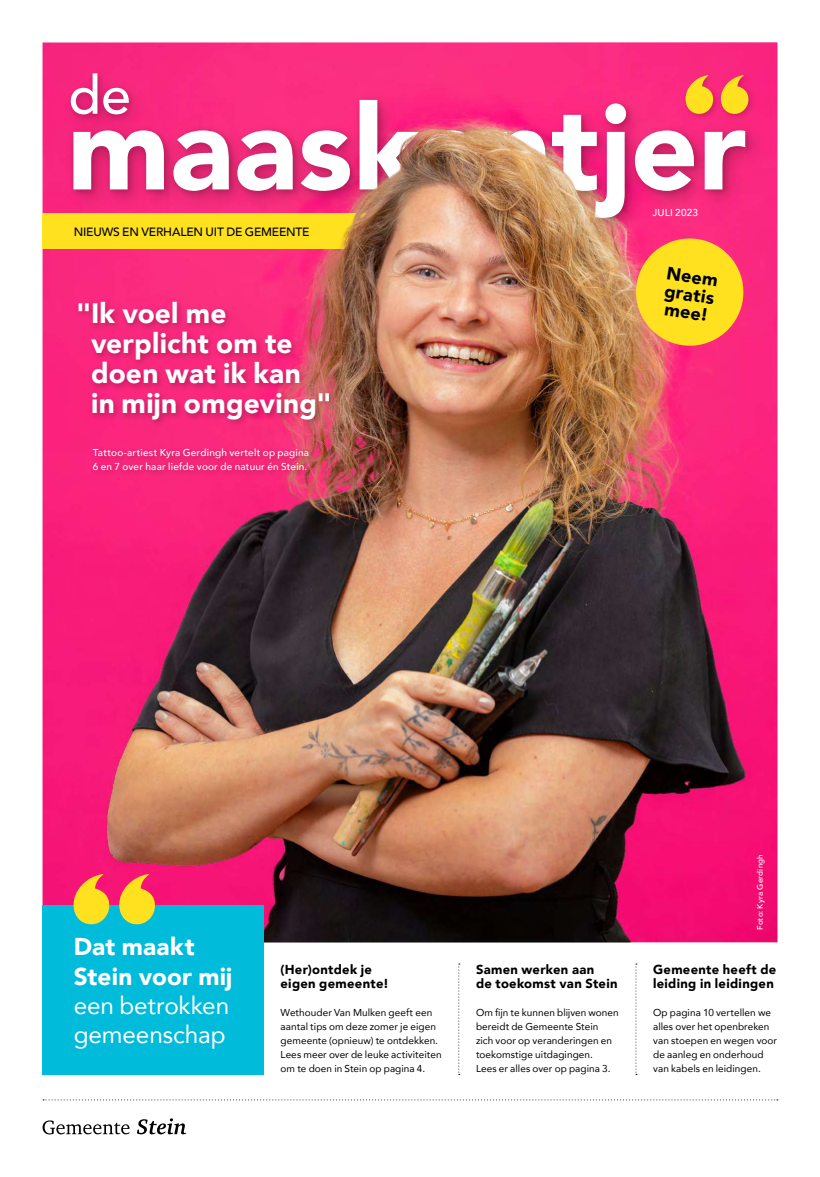
<style>
.page{position:relative;width:820px;height:1177px;background:#fff}
.page>*{position:absolute;margin:0;border:0;box-sizing:border-box;transform-origin:0 0}
.t1{font:900 118.4px "Avenir";color:#fff}
.t2{font:500 53.5px "Avenir";color:#fff}
.t3{font:900 28px/30px "Avenir";letter-spacing:.01em;color:#fff}
.t4{font:24.3px/29.2px "Avenir";letter-spacing:-.005em;color:#fff}
.t5{font:900 24.3px/29.2px "Avenir";letter-spacing:.01em;color:#fff}
.t6{font:900 18px/18px "Avenir";color:#000;text-align:justify}
.t7{font:900 13px/14px "Avenir";letter-spacing:.02em;color:#000}
.t8{font:500 12px "Avenir";letter-spacing:-.015em;color:#000}
.t9{font:10px/14px "Avenir";letter-spacing:.005em;color:#000}
.t10{font:500 10px/14px "Avenir";letter-spacing:.02em;color:#fff}
.t11{font:500 8px "Avenir";letter-spacing:.03em;color:#fff}
</style>
<div class="page">
<img style="left:43px;top:42px;width:734px;height:900px">
<svg style="left:632px;top:240px;width:115px;height:110px;background:#fbb438"></svg>
<div style="left:43px;top:214px;width:338px;height:35px;background:#ffe11f"></div>
<div style="left:67px;top:69px;width:689px;height:157px;background:#fc2e81"></div>
<div style="left:63px;top:90px;width:703px;height:150px;background:#000;opacity:.2"></div>
<div style="left:61px;top:65px;width:89px;height:71px;background:#000;opacity:.2"></div>
<svg style="left:685px;top:75px;width:63px;height:39px"></svg>
<svg style="left:43px;top:1120px;width:86px;height:14px"></svg>
<svg style="left:137px;top:1118px;width:49px;height:16px"></svg>
<svg style="left:43px;top:1099px;width:734px;height:1px"></svg>
<svg style="left:458px;top:963px;width:1px;height:110px"></svg>
<svg style="left:635px;top:963px;width:1px;height:110px"></svg>
<div style="left:74px;top:298px;width:263px;height:130px;background:#000;opacity:.25"></div>
<div style="left:89px;top:444px;width:227px;height:33px;background:#000;opacity:.25"></div>
<div style="left:42px;top:905px;width:222px;height:170px;background:#00bbda"></div>
<svg style="left:74px;top:874px;width:81px;height:50px;background:#df9f4d"></svg>
<h2 class="t2" style="left:68px;top:49px;width:64px">de</h2>
<h1 class="t1" style="left:67px;top:47px;width:680px">maaskentjer</h1>
<p class="t10" style="left:652px;top:204px;width:47px">JULI 2023</p>
<p class="t8" style="left:74px;top:222px;width:237px">NIEUWS EN VERHALEN UIT DE GEMEENTE</p>
<h3 class="t3" style="left:91px;top:298px;width:242px;text-indent:-15px">"Ik voel me verplicht om te doen wat ik kan in mijn omgeving"</h3>
<p class="t10" style="left:93px;top:444px;width:218px">Tattoo-artiest Kyra Gerdingh vertelt op pagina<br>6 en 7 over haar liefde voor de natuur én Stein.</p>
<h3 class="t6" style="left:668px;top:263px;width:53px;rotate:9deg">Neem gratis mee!</h3>
<h3 class="t5" style="left:74px;top:931px;width:160px">Dat maakt<br>Stein voor mij</h3>
<h3 class="t4" style="left:74px;top:989px;width:157px">een betrokken gemeenschap</h3>
<h3 class="t7" style="left:280px;top:961px;width:110px">(Her)ontdek je eigen gemeente!</h3>
<p class="t9" style="left:280px;top:1005px;width:162px">Wethouder Van Mulken geeft een aantal tips om deze zomer je eigen gemeente (opnieuw) te ontdekken.<br>Lees meer over de leuke activiteiten om te doen in Stein op pagina 4.</p>
<h3 class="t7" style="left:476px;top:961px;width:143px">Samen werken aan<br>de toekomst van Stein</h3>
<p class="t9" style="left:476px;top:1005px;width:144px">Om fijn te kunnen blijven wonen bereidt de Gemeente Stein<br>zich voor op veranderingen en toekomstige uitdagingen.<br>Lees er alles over op pagina 3.</p>
<p class="t11" style="left:752px;top:930px;width:78px;rotate:-90deg">Foto: Kyra Gerdingh</p>
<h3 class="t7" style="left:653px;top:961px;width:125px">Gemeente heeft de leiding in leidingen</h3>
<p class="t9" style="left:653px;top:1005px;width:125px">Op pagina 10 vertellen we alles over het openbreken van stoepen en wegen voor de aanleg en onderhoud van kabels en leidingen.</p>
</div>
